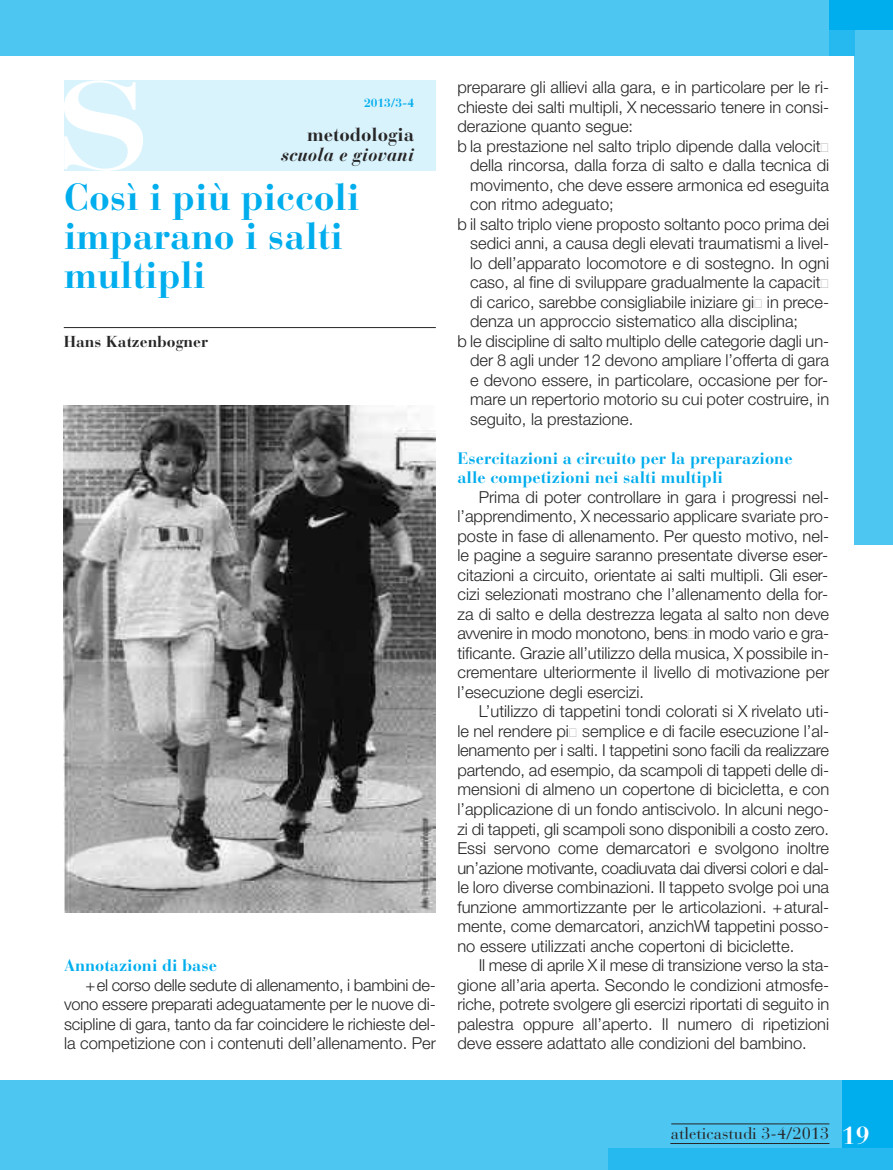
<style>
.page{position:relative;width:893px;height:1170px;background:#fff}
.page>*{position:absolute;margin:0;border:0;box-sizing:border-box;transform-origin:0 0}
.t1{font:700 123px "Bauer Bodoni";color:#fff;scale:1.3 1}
.t2{font:700 37.5px/39px "Bauer Bodoni";color:#00aded}
.t3{font:italic 700 18.75px "Bauer Bodoni";color:#272627}
.t4{font:700 18.75px "Bauer Bodoni";color:#272627}
.t5{font:300 16.5px/19.5px "Helvetica Neue";color:#272627;text-align:justify}
.t6{font:700 16.5px/19.5px "Bauer Bodoni";color:#00aded}
.t7{font:16.5px "Bauer Bodoni";color:#272627}
.t8{font:700 15.75px "Bauer Bodoni";color:#272627}
.t9{font:700 12px "Bauer Bodoni";color:#00aded}
.s1{font-weight:700;font-size:24.75px;color:#fff}
</style>
<div class="page">
<div style="left:855px;top:22px;width:38px;height:523px;background:#4dc6f2"></div>
<div style="left:0;top:0;width:893px;height:55px;background:#4dc6f2"></div>
<div style="left:0;top:1080px;width:893px;height:89px;background:#4dc6f2"></div>
<div style="left:842px;top:1080px;width:51px;height:68px;background:#00aded"></div>
<div style="left:608px;top:1148px;width:285px;height:21px;background:#26b9ef"></div>
<div style="left:829px;top:0;width:26px;height:55px;background:#26b9ef"></div>
<div style="left:829px;top:0;width:64px;height:30px;background:#00aded"></div>
<div style="left:64px;top:80px;width:372px;height:90px;background:#d9f3fc"></div>
<hr style="left:64px;top:327px;width:372px;height:1px;background:#272627">
<hr style="left:670px;top:1142px;width:159px;height:1px;background:#272627">
<hr style="left:671px;top:1123px;width:158px;height:1px;background:#272627">
<img style="left:64px;top:405px;width:372px;height:507px">
<h1 class="t1" style="left:55px;top:82px;width:77px">S</h1>
<p class="t9" style="left:364px;top:99px;width:51px">2013/3-4</p>
<p class="t4" style="left:307px;top:128px;width:109px">metodologia</p>
<p class="t3" style="left:281px;top:148px;width:135px">scuola e giovani</p>
<h2 class="t2" style="left:64px;top:182px;width:297px">Così i più piccoli imparano i salti multipli</h2>
<p class="t8" style="left:64px;top:335px;width:146px">Hans Katzenbogner</p>
<p class="t6" style="left:64px;top:957px;width:154px">Annotazioni di base</p>
<p class="t5" style="left:64px;top:974px;width:373px;text-indent:21px">+ el corso delle sedute di allenamento, i bambini de&shy;vono essere preparati adeguatamente per le nuove di&shy;scipline di gara, tanto da far coincidere le richieste del&shy;la competizione con i contenuti dell’allenamento. Per</p>
<p class="t5" style="left:457px;top:77px;width:373px">preparare gli allievi alla gara, e in particolare per le ri-</p>
<p class="t5" style="left:457px;top:97px;width:373px">chieste dei salti multipli, X necessario tenere in consi-</p>
<p class="t5" style="left:457px;top:116px;width:177px">derazione quanto segue:</p>
<p class="t5" style="left:457px;top:136px;width:372px">b la prestazione nel salto triplo dipende dalla velocitU</p>
<p class="t5" style="left:470px;top:155px;width:360px">della rincorsa, dalla forza di salto e dalla tecnica di</p>
<p class="t5" style="left:470px;top:175px;width:360px">movimento, che deve essere armonica ed eseguita</p>
<p class="t5" style="left:470px;top:194px;width:145px">con ritmo adeguato;</p>
<p class="t5" style="left:457px;top:214px;width:373px">b il salto triplo viene proposto soltanto poco prima dei</p>
<p class="t5" style="left:470px;top:233px;width:360px">sedici anni, a causa degli elevati traumatismi a livel-</p>
<p class="t5" style="left:470px;top:253px;width:360px">lo dell’apparato locomotore e di sostegno. In ogni</p>
<p class="t5" style="left:470px;top:272px;width:359px">caso, al fine di sviluppare gradualmente la capacitU</p>
<p class="t5" style="left:470px;top:292px;width:360px">di carico, sarebbe consigliabile iniziare giU in prece-</p>
<p class="t5" style="left:470px;top:311px;width:329px">denza un approccio sistematico alla disciplina;</p>
<p class="t5" style="left:457px;top:331px;width:373px">b le discipline di salto multiplo delle categorie dagli un-</p>
<p class="t5" style="left:470px;top:350px;width:360px">der 8 agli under 12 devono ampliare l’offerta di gara</p>
<p class="t5" style="left:470px;top:370px;width:360px">e devono essere, in particolare, occasione per for-</p>
<p class="t5" style="left:470px;top:389px;width:360px">mare un repertorio motorio su cui poter costruire, in</p>
<p class="t5" style="left:470px;top:409px;width:165px">seguito, la prestazione.</p>
<p class="t6" style="left:457px;top:450px;width:337px">Esercitazioni a circuito per la preparazione alle competizioni nei salti multipli</p>
<p class="t5" style="left:457px;top:487px;width:373px;text-indent:21px">Prima di poter controllare in gara i progressi nel&shy;l’apprendimento, X necessario applicare svariate pro&shy;poste in fase di allenamento. Per questo motivo, nel&shy;le pagine a seguire saranno presentate diverse eser&shy;citazioni a circuito, orientate ai salti multipli. Gli eser&shy;cizi selezionati mostrano che l’allenamento della for&shy;za di salto e della destrezza legata al salto non deve avvenire in modo monotono, bensZin modo vario e gra&shy;tificante. Grazie all’utilizzo della musica, X possibile in&shy;crementare ulteriormente il livello di motivazione per l’esecuzione degli esercizi.</p>
<p class="t5" style="left:457px;top:701px;width:373px;text-indent:21px">L’utilizzo di tappetini tondi colorati si X rivelato uti&shy;le nel rendere pi_ semplice e di facile esecuzione l’al&shy;lenamento per i salti. I tappetini sono facili da realizzare partendo, ad esempio, da scampoli di tappeti delle di&shy;mensioni di almeno un copertone di bicicletta, e con l’applicazione di un fondo antiscivolo. In alcuni nego&shy;zi di tappeti, gli scampoli sono disponibili a costo zero.<br>Essi servono come demarcatori e svolgono inoltre un’azione motivante, coadiuvata dai diversi colori e dal&shy;le loro diverse combinazioni. Il tappeto svolge poi una funzione ammortizzante per le articolazioni. + atural&shy;mente, come demarcatori, anzichWi tappetini posso&shy;no essere utilizzati anche copertoni di biciclette.</p>
<p class="t5" style="left:457px;top:955px;width:373px;text-indent:21px">Il mese di aprile X il mese di transizione verso la sta&shy;gione all’aria aperta. Secondo le condizioni atmosfe&shy;riche, potrete svolgere gli esercizi riportati di seguito in palestra oppure all’aperto. Il numero di ripetizioni deve essere adattato alle condizioni del bambino.</p>
<p class="t7" style="left:671px;top:1127px;width:200px">atleticastudi 3-4/2013 <span class="s1">19</span></p>
</div>
